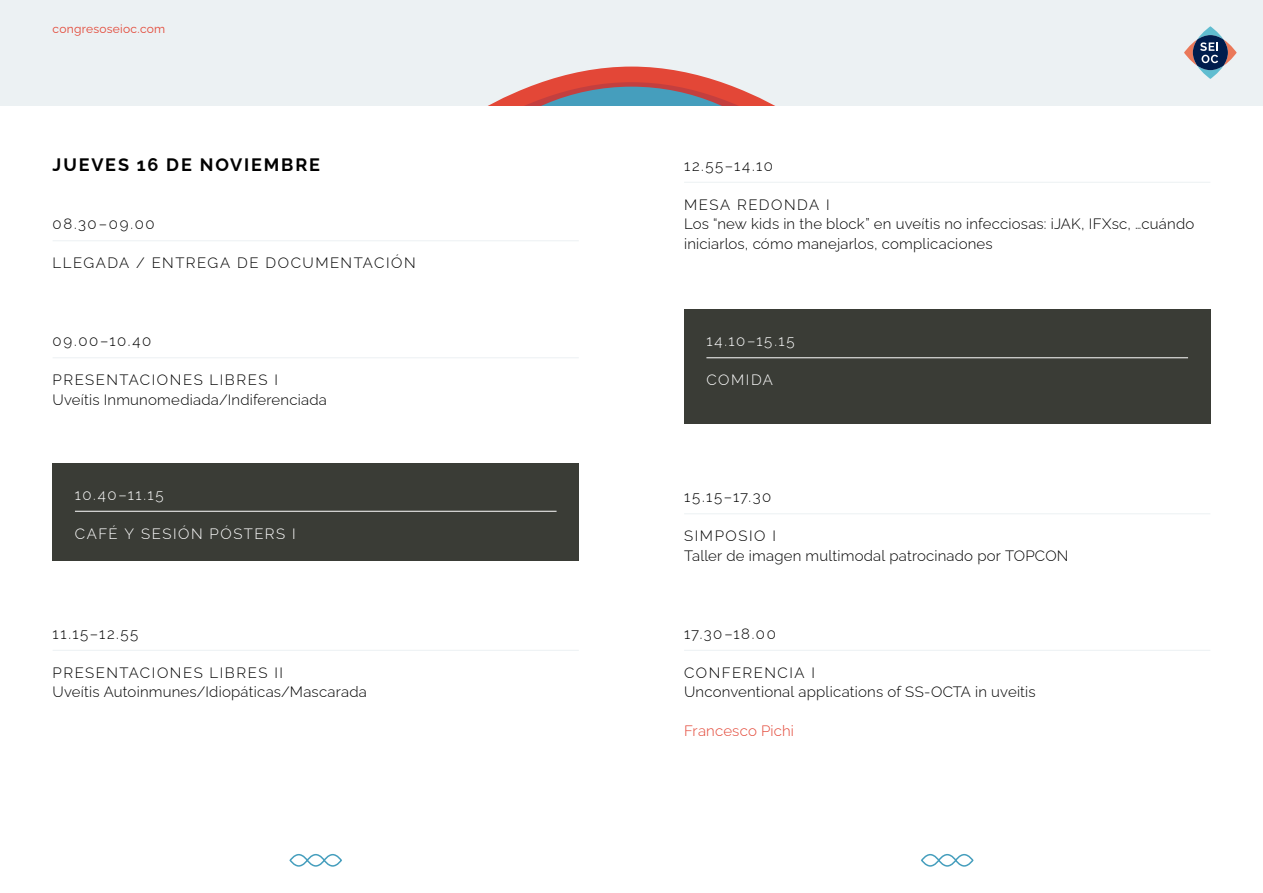
<style>
.page{position:relative;width:1263px;height:893px;background:#fff}
.page>*{position:absolute;margin:0;border:0;box-sizing:border-box;transform-origin:0 0}
.t1{font:700 18px "Raleway";letter-spacing:.1em;color:#000}
.t2{font:300 15px/19.5px "Raleway";letter-spacing:.015em;color:#000}
.t3{font:300 15px "Raleway";letter-spacing:.105em;color:#fff}
.t4{font:300 15px "Raleway";letter-spacing:.1em;color:#000}
.t5{font:300 15px "Raleway";letter-spacing:.01em;color:#e34737}
.t6{font:12px "Raleway";letter-spacing:.025em;color:#e34737}
</style>
<div class="page">
<div style="left:0;top:0;width:1263px;height:105px;background:#ecf1f3"></div>
<svg style="left:490px;top:67px;width:283px;height:38px"></svg>
<svg style="left:1184px;top:26px;width:53px;height:53px"></svg>
<hr style="left:53px;top:240px;width:526px;height:1px;background:#ecf1f3">
<hr style="left:53px;top:357px;width:526px;height:1px;background:#ecf1f3">
<div style="left:53px;top:463px;width:526px;height:98px;background:#3a3c36"></div>
<hr style="left:75px;top:511px;width:481px;height:1px;background:#fff">
<hr style="left:53px;top:650px;width:526px;height:1px;background:#ecf1f3">
<hr style="left:684px;top:182px;width:526px;height:1px;background:#ecf1f3">
<div style="left:684px;top:310px;width:526px;height:114px;background:#3a3c36"></div>
<hr style="left:706px;top:357px;width:482px;height:1px;background:#fff">
<hr style="left:684px;top:513px;width:526px;height:1px;background:#ecf1f3">
<hr style="left:684px;top:650px;width:526px;height:1px;background:#ecf1f3">
<div style="left:289px;top:854px;width:19px;height:13px;border:2px solid #459ebd;border-radius:50%"></div>
<div style="left:323px;top:854px;width:19px;height:13px;border:2px solid #459ebd;border-radius:50%"></div>
<div style="left:307px;top:854px;width:18px;height:13px;border:2px solid #459ebd;border-radius:50%"></div>
<div style="left:921px;top:854px;width:18px;height:13px;border:2px solid #459ebd;border-radius:50%"></div>
<div style="left:955px;top:854px;width:18px;height:13px;border:2px solid #459ebd;border-radius:50%"></div>
<div style="left:938px;top:854px;width:18px;height:13px;border:2px solid #459ebd;border-radius:50%"></div>
<p class="t6" style="left:53px;top:19px;width:114px">congresoseioc.com</p>
<p class="t1" style="left:53px;top:150px;width:269px">JUEVES 16 DE NOVIEMBRE</p>
<p class="t2" style="left:53px;top:212px;width:104px">08.30–09.00</p>
<p class="t4" style="left:53px;top:251px;width:365px">LLEGADA / ENTREGA DE DOCUMENTACIÓN</p>
<p class="t2" style="left:53px;top:329px;width:100px">09.00–10.40</p>
<p class="t2" style="left:53px;top:368px;width:276px">PRESENTACIONES LIBRES I<br>Uveítis Inmunomediada/Indiferenciada</p>
<p class="t3" style="left:75px;top:482px;width:90px">10.40–11.15</p>
<p class="t3" style="left:75px;top:521px;width:222px">CAFÉ Y SESIÓN PÓSTERS I</p>
<p class="t2" style="left:53px;top:622px;width:87px">11.15–12.55</p>
<p class="t2" style="left:53px;top:661px;width:316px">PRESENTACIONES LIBRES II<br>Uveítis Autoinmunes/Idiopáticas/Mascarada</p>
<p class="t2" style="left:684px;top:154px;width:90px">12.55–14.10</p>
<p class="t2" style="left:684px;top:193px;width:512px">MESA REDONDA I<br>Los “new kids in the block” en uveítis no infecciosas: iJAK, IFXsc, …cuándo iniciarlos, cómo manejarlos, complicaciones</p>
<p class="t3" style="left:706px;top:329px;width:90px">14.10–15.15</p>
<p class="t3" style="left:706px;top:368px;width:68px">COMIDA</p>
<p class="t2" style="left:684px;top:485px;width:89px">15.15–17.30</p>
<p class="t2" style="left:684px;top:524px;width:386px">SIMPOSIO I<br>Taller de imagen multimodal patrocinado por TOPCON</p>
<p class="t2" style="left:684px;top:622px;width:93px">17.30–18.00</p>
<p class="t2" style="left:684px;top:661px;width:353px">CONFERENCIA I<br>Unconventional applications of SS-OCTA in uveitis</p>
<p class="t5" style="left:684px;top:719px;width:111px">Francesco Pichi</p>
</div>
